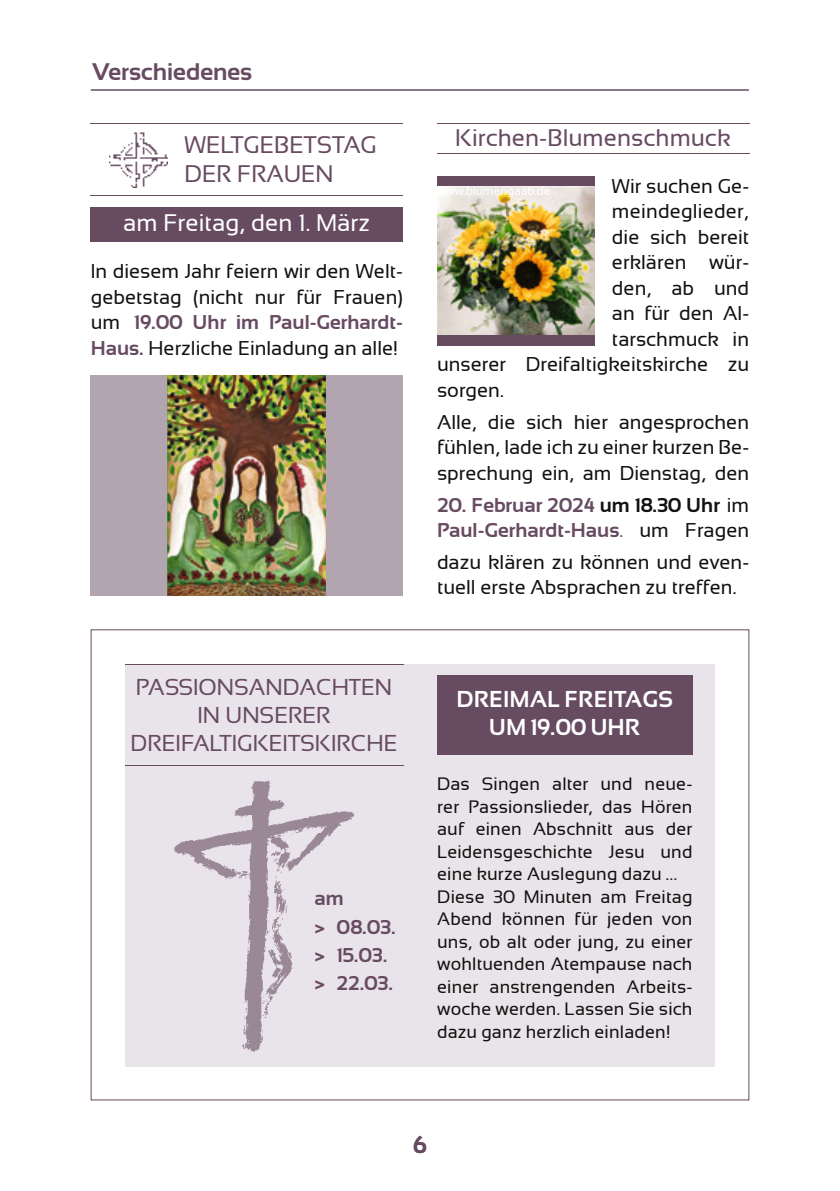
<style>
.page{position:relative;width:840px;height:1191px;background:#fff}
.page>*{position:absolute;margin:0;border:0;box-sizing:border-box;transform-origin:0 0}
.Grundtext_fett{font:24px/28.8px "Sansation";color:#674b61}
.Grundtext_fett-2{font:24px "Sansation";color:#fff}
.Grundtext_fett-3{font:700 24px "Sansation";color:#674b61}
.Grundtext_fett-4{font:23px "Sansation";color:#674b61}
.Grundtext_fett-5{font:700 23px "Sansation";color:#fff}
.Grundtext_fett-6{font:20px/25.6px "Sansation";color:#11110f;text-align:justify}
.Grundtext_fett-7{font:700 20px/25.6px "Sansation";color:#674b61}
.t1{font:18px/22.4px "Sansation";letter-spacing:.01em;color:#11110f;text-align:justify}
.Grundtext_fett-8{font:12px "Sansation";color:#fff}
.s1{font-weight:700;color:#674b61}
.s2{color:#11110f}
.s3{font-weight:400;color:#11110f}
.s4{font-weight:400}
</style>
<div class="page">
<hr style="left:437px;top:123px;width:311px;height:1px;background:#674b61">
<hr style="left:437px;top:153px;width:311px;height:1px;background:#674b61">
<div style="left:91px;top:375px;width:312px;height:220px;background:#b3a5b0"></div>
<hr style="left:91px;top:89px;width:657px;height:2px;background:#674b61">
<hr style="left:91px;top:123px;width:312px;height:1px;background:#674b61">
<img style="left:110px;top:132px;width:57px;height:56px">
<hr style="left:91px;top:195px;width:312px;height:1px;background:#674b61">
<div style="left:91px;top:207px;width:312px;height:34px;background:#674b61"></div>
<div style="left:125px;top:664px;width:589px;height:402px;background:#e9e4ea"></div>
<hr style="left:125px;top:663px;width:278px;height:1px;background:#674b61">
<hr style="left:125px;top:765px;width:278px;height:1px;background:#674b61">
<img style="left:173px;top:780px;width:181px;height:271px">
<div style="left:437px;top:675px;width:255px;height:79px;background:#674b61"></div>
<div style="left:437px;top:176px;width:157px;height:169px;background:#674b61"></div>
<img style="left:437px;top:187px;width:157px;height:147px">
<img style="left:168px;top:375px;width:158px;height:220px">
<p class="Grundtext_fett-3" style="left:92px;top:59px;width:161px">Verschiedenes</p>
<p class="Grundtext_fett" style="left:184px;top:130px;width:194px">WELTGEBETSTAG<br>DER FRAUEN</p>
<p class="Grundtext_fett-2" style="left:123px;top:210px;width:248px">am Freitag, den 1. März</p>
<p class="Grundtext_fett-6" style="left:91px;top:259px;width:313px">In diesem Jahr feiern wir den Welt&shy;gebetstag (nicht nur für Frauen) um <span class="s1">19.00 Uhr im Paul-Gerhardt-Haus.</span> Herzliche Einladung an alle!</p>
<p class="Grundtext_fett-4" style="left:136px;top:674px;width:257px">PASSIONSANDACHTEN</p>
<p class="Grundtext_fett-4" style="left:197px;top:702px;width:135px">IN UNSERER</p>
<p class="Grundtext_fett-4" style="left:130px;top:730px;width:268px">DREIFALTIGKEITSKIRCHE</p>
<p class="Grundtext_fett-7" style="left:314px;top:885px;width:31px">am</p>
<p class="Grundtext_fett-7" style="left:314px;top:914px;width:82px">&gt; 08.03.</p>
<p class="Grundtext_fett-7" style="left:314px;top:942px;width:74px">&gt; 15.03.</p>
<p class="Grundtext_fett-7" style="left:314px;top:970px;width:80px">&gt; 22.03.</p>
<p class="Grundtext_fett" style="left:455px;top:123px;width:277px">Kirchen-Blumenschmuck</p>
<p class="Grundtext_fett-6" style="left:611px;top:173px;width:139px">Wir suchen Ge-</p>
<p class="Grundtext_fett-6" style="left:611px;top:198px;width:139px">meindeglieder,</p>
<p class="Grundtext_fett-6" style="left:611px;top:224px;width:139px">die sich bereit</p>
<p class="Grundtext_fett-6" style="left:611px;top:249px;width:139px">erklären wür-</p>
<p class="Grundtext_fett-6" style="left:611px;top:275px;width:139px">den, ab und</p>
<p class="Grundtext_fett-6" style="left:611px;top:300px;width:139px">an für den Al-</p>
<p class="Grundtext_fett-6" style="left:611px;top:326px;width:139px">tarschmuck in</p>
<p class="Grundtext_fett-6" style="left:437px;top:351px;width:313px">unserer Dreifaltigkeitskirche zu</p>
<p class="Grundtext_fett-6" style="left:437px;top:377px;width:68px">sorgen.</p>
<p class="Grundtext_fett-6" style="left:437px;top:409px;width:313px">Alle, die sich hier angesprochen fühlen, lade ich zu einer kurzen Be&shy;sprechung ein, am Dienstag, den</p>
<p class="Grundtext_fett-7" style="left:437px;top:492px;width:313px">20. Februar 2024 <span class="s2">um 18.30 Uhr</span> <span class="s3">im<br></span>Paul-Gerhardt-Haus<span class="s4">.</span> <span class="s3">um Fragen</span></p>
<p class="Grundtext_fett-6" style="left:437px;top:549px;width:313px">dazu klären zu können und even&shy;tuell erste Absprachen zu treffen.</p>
<p class="Grundtext_fett-8" style="left:437px;top:185px;width:115px">www.blumengaab.de</p>
<p class="Grundtext_fett-5" style="left:456px;top:686px;width:218px">DREIMAL FREITAGS</p>
<p class="Grundtext_fett-5" style="left:488px;top:714px;width:153px">UM 19.00 UHR</p>
<p class="t1" style="left:437px;top:773px;width:257px">Das Singen alter und neue&shy;rer Passionslieder, das Hören auf einen Abschnitt aus der Leidensgeschichte Jesu und eine kurze Auslegung dazu ...</p>
<p class="t1" style="left:437px;top:885px;width:257px">Diese 30 Minuten am Freitag Abend können für jeden von uns, ob alt oder jung, zu einer wohltuenden Atempause nach einer anstrengenden Arbeits&shy;woche werden. Lassen Sie sich dazu ganz herzlich einladen!</p>
<p class="Grundtext_fett-3" style="left:412px;top:1131px;width:16px">6</p>
</div>
